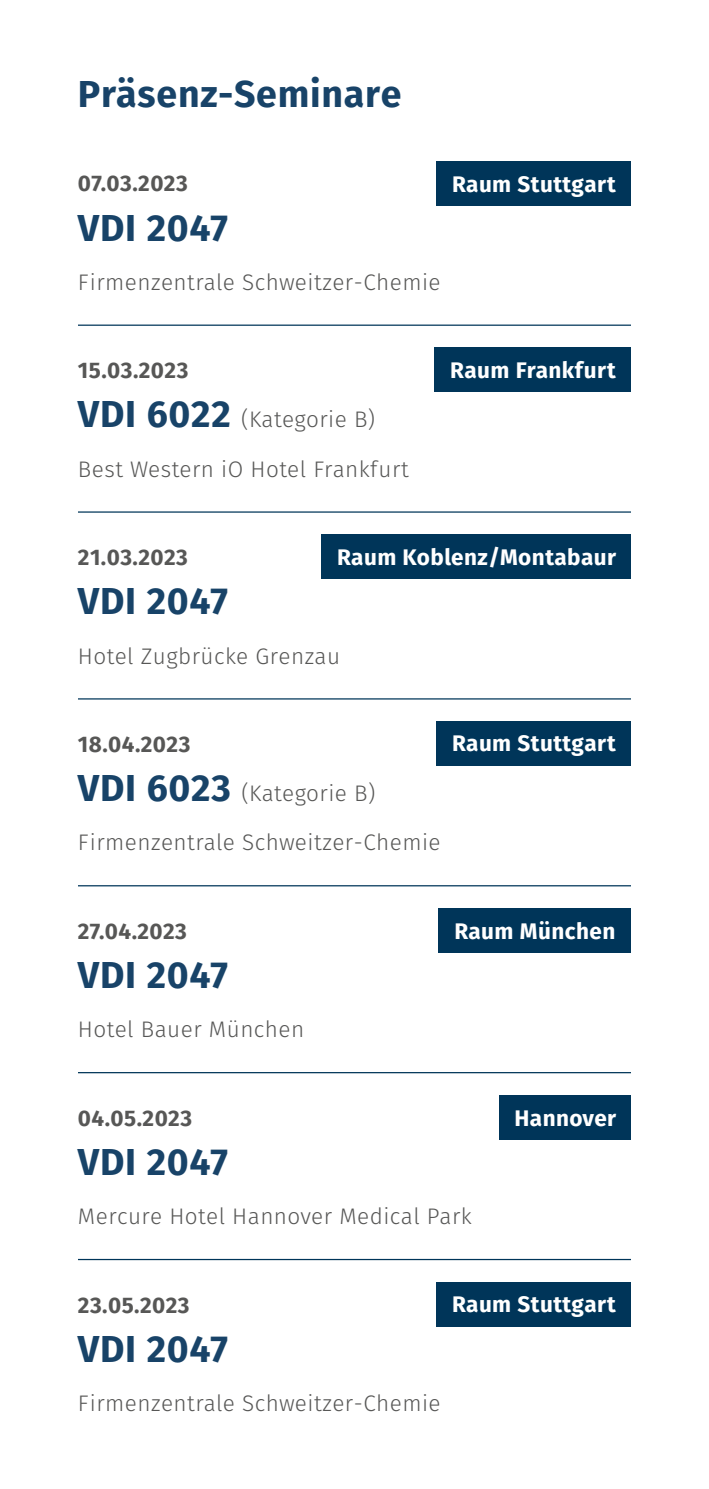
<style>
.page{position:relative;width:709px;height:1489px;background:#fff}
.page>*{position:absolute;margin:0;border:0;box-sizing:border-box;transform-origin:0 0}
.t1{font:700 37.5px "Fira Sans";letter-spacing:.02em;color:#184368}
.t2{font:300 22.5px/49.2px "Fira Sans";letter-spacing:.02em;color:#575756}
.t3{font:700 22.5px "Fira Sans";letter-spacing:.02em;color:#fff}
.t4{font:700 22.5px "Fira Sans";letter-spacing:.02em;color:#575756}
.s1{font-weight:700}
.s2{font-weight:700;font-size:37.5px;color:#184368}
</style>
<div class="page">
<div style="left:436px;top:161px;width:195px;height:45px;background:#003559"></div>
<div style="left:435px;top:347px;width:196px;height:45px;background:#003559"></div>
<div style="left:322px;top:534px;width:309px;height:45px;background:#003559"></div>
<div style="left:439px;top:908px;width:192px;height:44px;background:#003559"></div>
<div style="left:499px;top:1095px;width:132px;height:44px;background:#003559"></div>
<div style="left:436px;top:1281px;width:195px;height:45px;background:#003559"></div>
<div style="left:436px;top:720px;width:195px;height:45px;background:#003559"></div>
<hr style="left:78px;top:324px;width:553px;height:2px;background:#003559">
<hr style="left:78px;top:511px;width:553px;height:1px;background:#003559">
<hr style="left:78px;top:698px;width:553px;height:1px;background:#003559">
<hr style="left:78px;top:885px;width:553px;height:1px;background:#003559">
<hr style="left:78px;top:1071px;width:553px;height:2px;background:#003559">
<hr style="left:78px;top:1258px;width:553px;height:1px;background:#003559">
<h1 class="t1" style="left:78px;top:68px;width:325px">Präsenz-Seminare</h1>
<p class="t4" style="left:78px;top:168px;width:111px">07.03.2023</p>
<h1 class="t1" style="left:78px;top:201px;width:151px">VDI 2047</h1>
<p class="t2" style="left:78px;top:259px;width:364px">Firmenzentrale Schweitzer-Chemie</p>
<p class="t3" style="left:452px;top:168px;width:165px">Raum Stuttgart</p>
<p class="t2" style="left:78px;top:347px;width:332px"><span class="s1">15.03.2023<br></span><span class="s2">VDI 6022</span> (Kategorie B)<br>Best Western iO Hotel Frankfurt</p>
<p class="t3" style="left:450px;top:354px;width:167px">Raum Frankfurt</p>
<p class="t3" style="left:337px;top:541px;width:281px">Raum Koblenz/Montabaur</p>
<p class="t4" style="left:78px;top:541px;width:111px">21.03.2023</p>
<h1 class="t1" style="left:78px;top:575px;width:151px">VDI 2047</h1>
<p class="t2" style="left:78px;top:632px;width:264px">Hotel Zugbrücke Grenzau</p>
<p class="t2" style="left:78px;top:721px;width:364px"><span class="s1">18.04.2023<br></span><span class="s2">VDI 6023</span> (Kategorie B)<br>Firmenzentrale Schweitzer-Chemie</p>
<p class="t3" style="left:452px;top:727px;width:165px">Raum Stuttgart</p>
<p class="t4" style="left:78px;top:915px;width:110px">27.04.2023</p>
<h1 class="t1" style="left:78px;top:948px;width:151px">VDI 2047</h1>
<p class="t2" style="left:78px;top:1006px;width:228px">Hotel Bauer München</p>
<p class="t3" style="left:454px;top:915px;width:163px">Raum München</p>
<p class="t4" style="left:78px;top:1101px;width:116px">04.05.2023</p>
<h1 class="t1" style="left:78px;top:1135px;width:151px">VDI 2047</h1>
<p class="t2" style="left:78px;top:1193px;width:395px">Mercure Hotel Hannover Medical Park</p>
<p class="t3" style="left:514px;top:1101px;width:103px">Hannover</p>
<p class="t4" style="left:78px;top:1288px;width:113px">23.05.2023</p>
<h1 class="t1" style="left:78px;top:1322px;width:151px">VDI 2047</h1>
<p class="t2" style="left:78px;top:1379px;width:364px">Firmenzentrale Schweitzer-Chemie</p>
<p class="t3" style="left:452px;top:1288px;width:165px">Raum Stuttgart</p>
</div>
